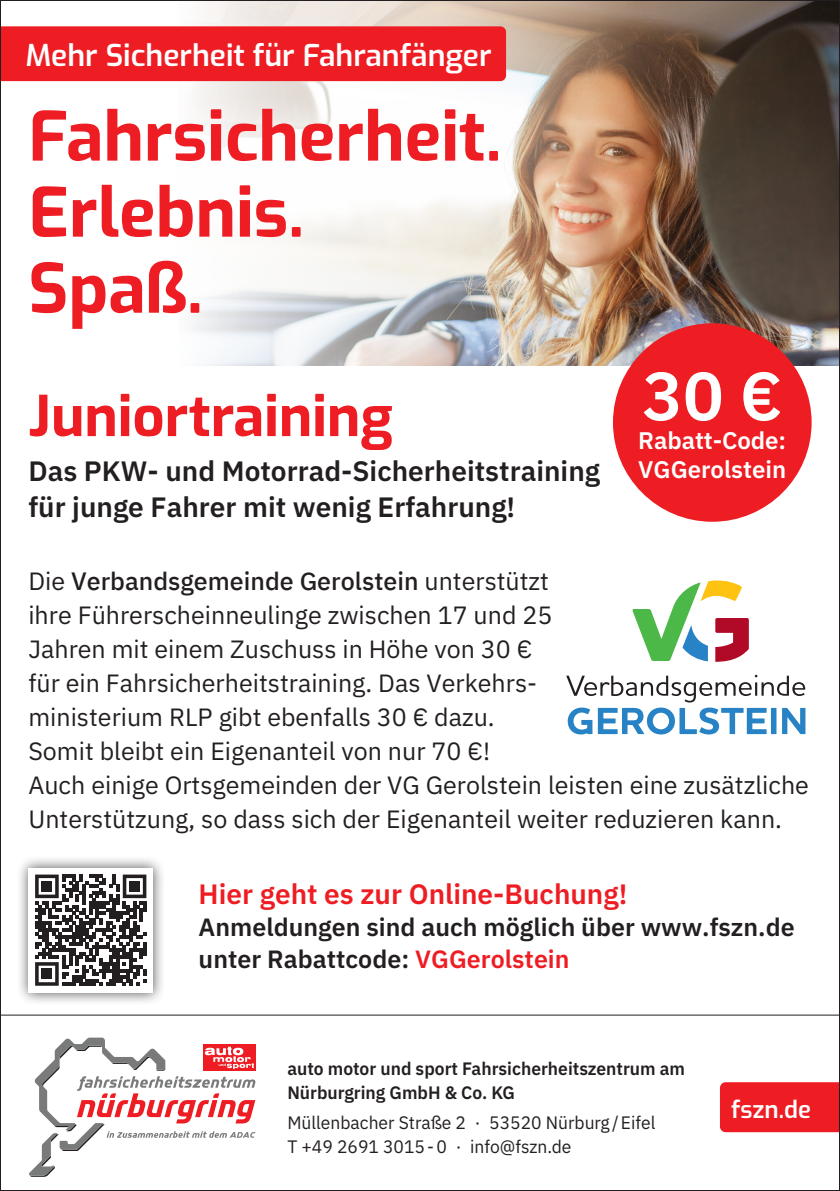
<style>
.page{position:relative;width:840px;height:1191px;background:#fff}
.page>*{position:absolute;margin:0;border:0;box-sizing:border-box;transform-origin:0 0}
.t1{font:700 68px/76px "Exo";color:#ee1d23}
.t2{font:600 68px "IBM Plex Sans";color:#fff}
.t3{font:700 56px "Exo";color:#ee1d23}
.t4{font:600 30px "Exo";color:#fff}
.t5{font:600 28px/36px "IBM Plex Sans";color:#231f20}
.t6{font:600 28px "IBM Plex Sans";color:#ee1d23}
.t7{font:25px/34px "IBM Plex Sans";color:#231f20}
.t8{font:600 25px/32px "IBM Plex Sans";color:#231f20}
.t9{font:600 24px/28.8px "IBM Plex Sans";color:#fff}
.t10{font:600 24px "Exo";color:#fff}
.t11{font:18px/24px "IBM Plex Sans";color:#231f20}
.t12{font:600 18px/24px "IBM Plex Sans";color:#231f20}
.s1{font-weight:500}
.s2{color:#ee1d23}
</style>
<div class="page">
<img style="left:177px;top:2px;width:660px;height:364px">
<svg style="left:566px;top:675px;width:239px;height:59px"></svg>
<svg style="left:632px;top:580px;width:116px;height:82px"></svg>
<div style="left:612px;top:323px;width:199px;height:199px;background:#ee1d23;border-radius:50%"></div>
<svg style="left:29px;top:1037px;width:226px;height:139px"></svg>
<hr style="left:0;top:1014px;width:839px;height:1px;background:#231f20">
<div style="left:2px;top:26px;width:504px;height:55px;background:#ee1d23"></div>
<div style="left:720px;top:1082px;width:117px;height:50px;background:#ee1d23"></div>
<div style="left:6px;top:83px;width:516px;height:271px;background:#fff;opacity:.75"></div>
<div style="left:16px;top:855px;width:150px;height:150px;background:#231f20;opacity:.75"></div>
<div style="left:28px;top:868px;width:125px;height:124px;background:#fff"></div>
<svg style="left:35px;top:874px;width:111px;height:111px"></svg>
<div style="left:42px;top:881px;width:10px;height:10px;background:#231f20"></div>
<div style="left:129px;top:881px;width:10px;height:10px;background:#231f20"></div>
<div style="left:42px;top:969px;width:10px;height:10px;background:#231f20"></div>
<p class="t4" style="left:26px;top:34px;width:467px">Mehr Sicherheit für Fahranfänger</p>
<h1 class="t1" style="left:28px;top:95px;width:474px">Fahrsicherheit.<br>Erlebnis.<br>Spaß.</h1>
<h2 class="t3" style="left:28px;top:375px;width:366px">Juniortraining</h2>
<p class="t5" style="left:28px;top:450px;width:573px">Das PKW- und Motorrad-Sicherheitstraining für junge Fahrer mit wenig Erfahrung!</p>
<h1 class="t2" style="left:641px;top:342px;width:142px">30 €</h1>
<p class="t9" style="left:638px;top:424px;width:149px">Rabatt-Code:<br>VGGerolstein</p>
<p class="t7" style="left:28px;top:562px;width:781px">Die <span class="s1">Verbandsgemeinde Gerolstein</span> unterstützt<br>ihre Führerscheinneulinge zwischen 17 und 25<br>Jahren mit einem Zuschuss in Höhe von 30 €<br>für ein Fahrsicherheitstraining. Das Verkehrs-<br>ministerium RLP gibt ebenfalls 30 € dazu.<br>Somit bleibt ein Eigenanteil von nur 70 €!<br>Auch einige Ortsgemeinden der VG Gerolstein leisten eine zusätzliche Unterstützung, so dass sich der Eigenanteil weiter reduzieren kann.</p>
<p class="t6" style="left:198px;top:872px;width:430px">Hier geht es zur Online-Buchung!</p>
<p class="t8" style="left:198px;top:909px;width:597px">Anmeldungen sind auch möglich über www.fszn.de unter Rabattcode: <span class="s2">VGGerolstein</span></p>
<p class="t12" style="left:287px;top:1055px;width:399px">auto motor und sport Fahrsicherheitszentrum am<br>Nürburgring GmbH &amp; Co. KG</p>
<p class="t11" style="left:287px;top:1109px;width:369px">Müllenbacher Straße 2 · 53520 Nürburg/Eifel<br>T +49 2691 3015 - 0 · info@fszn.de</p>
<p class="t10" style="left:730px;top:1091px;width:81px">fszn.de</p>
</div>
